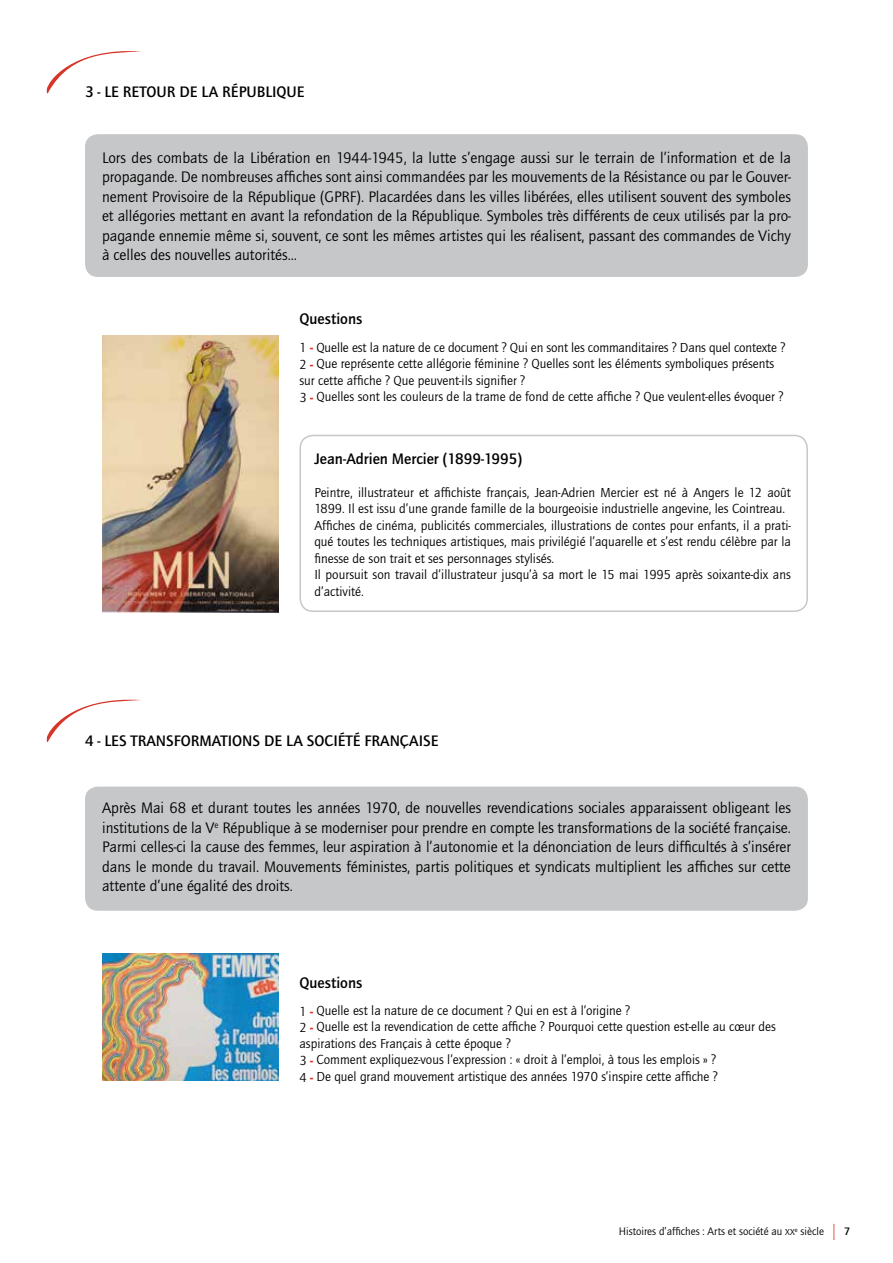
<style>
.page{position:relative;width:893px;height:1263px;background:#fff}
.page>*{position:absolute;margin:0;border:0;box-sizing:border-box;transform-origin:0 0}
.t1{font:15.75px/19.5px "Quay Itc T";color:#000;text-align:justify}
.t2{font:700 15.75px "Quay Itc T";color:#000}
.t3{font:13.5px/16.5px "Quay Itc T";color:#000}
.t4{font:11.25px "Quay Itc T";color:#000}
.s1{font-weight:900;color:#d63629}
.s2{font-family:"Quay Itc T Book SC800";font-size:9px}
.s3{font-size:22.5px;color:#d63629}
.s4{font-weight:700}
</style>
<div class="page">
<div style="left:299px;top:435px;width:509px;height:177px;border:2px solid #c6c7c8;border-radius:13px"></div>
<svg style="left:46px;top:51px;width:95px;height:43px"></svg>
<svg style="left:46px;top:699px;width:95px;height:43px"></svg>
<div style="left:85px;top:134px;width:723px;height:143px;background:#c6c7c8;border-radius:13px"></div>
<div style="left:85px;top:786px;width:723px;height:125px;background:#c6c7c8;border-radius:13px"></div>
<img style="left:102px;top:336px;width:177px;height:276px">
<img style="left:102px;top:954px;width:177px;height:127px">
<p class="t2" style="left:85px;top:83px;width:221px">3 - LE RETOUR DE LA RÉPUBLIQUE</p>
<p class="t1" style="left:102px;top:147px;width:690px">Lors des combats de la Libération en 1944-1945, la lutte s’engage aussi sur le terrain de l’information et de la propagande. De nombreuses affiches sont ainsi commandées par les mouvements de la Résistance ou par le Gouver&shy;nement Provisoire de la République (GPRF). Placardées dans les villes libérées, elles utilisent souvent des symboles et allégories mettant en avant la refondation de la République. Symboles très différents de ceux utilisés par la pro&shy;pagande ennemie même si, souvent, ce sont les mêmes artistes qui les réalisent, passant des commandes de Vichy à celles des nouvelles autorités…</p>
<p class="t2" style="left:299px;top:310px;width:64px">Questions</p>
<p class="t3" style="left:299px;top:339px;width:487px">1 <span class="s1">-</span> Quelle est la nature de ce document ? Qui en sont les commanditaires ? Dans quel contexte ?<br>2 <span class="s1">-</span> Que représente cette allégorie féminine ? Quelles sont les éléments symboliques présents sur cette affiche ? Que peuvent-ils signifier ?<br>3 <span class="s1">-</span> Quelles sont les couleurs de la trame de fond de cette affiche ? Que veulent-elles évoquer ?</p>
<p class="t2" style="left:314px;top:449px;width:210px">Jean-Adrien Mercier (1899-1995)</p>
<p class="t3" style="left:314px;top:484px;width:478px">Peintre, illustrateur et affichiste français, Jean-Adrien Mercier est né à Angers le 12 août 1899. Il est issu d’une grande famille de la bourgeoisie industrielle angevine, les Cointreau.<br>Affiches de cinéma, publicités commerciales, illustrations de contes pour enfants, il a prati&shy;qué toutes les techniques artistiques, mais privilégié l’aquarelle et s’est rendu célèbre par la finesse de son trait et ses personnages stylisés.<br>Il poursuit son travail d’illustrateur jusqu’à sa mort le 15 mai 1995 après soixante-dix ans d’activité.</p>
<p class="t2" style="left:85px;top:731px;width:355px">4 - LES TRANSFORMATIONS DE LA SOCIÉTÉ FRANÇAISE</p>
<p class="t1" style="left:102px;top:798px;width:690px">Après Mai 68 et durant toutes les années 1970, de nouvelles revendications sociales apparaissent obligeant les institutions de la V<sup>e</sup> République à se moderniser pour prendre en compte les transformations de la société française.<br>Parmi celles-ci la cause des femmes, leur aspiration à l’autonomie et la dénonciation de leurs difficultés à s’insérer dans le monde du travail. Mouvements féministes, partis politiques et syndicats multiplient les affiches sur cette attente d’une égalité des droits.</p>
<p class="t2" style="left:299px;top:973px;width:64px">Questions</p>
<p class="t3" style="left:299px;top:1002px;width:478px">1 <span class="s1">-</span> Quelle est la nature de ce document ? Qui en est à l’origine ?<br>2 <span class="s1">-</span> Quelle est la revendication de cette affiche ? Pourquoi cette question est-elle au cœur des aspirations des Français à cette époque ?<br>3 <span class="s1">-</span> Comment expliquez-vous l’expression : « droit à l’emploi, à tous les emplois » ?<br>4 <span class="s1">-</span> De quel grand mouvement artistique des années 1970 s’inspire cette affiche ?</p>
<p class="t4" style="left:619px;top:1225px;width:233px">Histoires d’affiches : Arts et société au <span class="s2">xx</span><sup>e</sup> siècle <span class="s3">l</span> <span class="s4">7</span></p>
</div>
